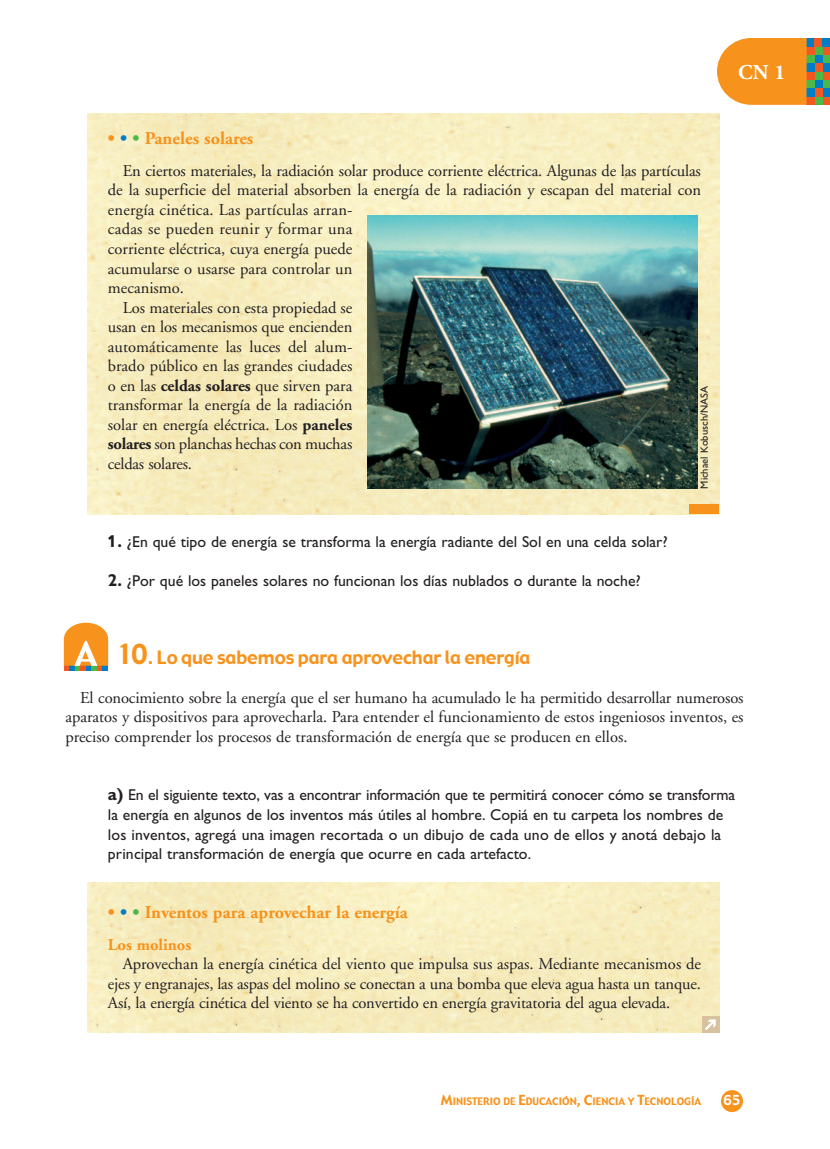
<style>
.page{position:relative;width:830px;height:1149px;background:#fff}
.page>*{position:absolute;margin:0;border:0;box-sizing:border-box;transform-origin:0 0}
.t1{font:700 21px "Adobe Garamond";color:#fff}
.t2{font:700 18px "Adobe Garamond";color:#f7931d}
.t3{font:18px "Gadget";letter-spacing:-.005em;color:#f7931d}
.t4{font:16.5px/19.5px "Adobe Garamond";color:#231f20;text-align:justify}
.t5{font:700 16.5px "Adobe Garamond";color:#f7931d}
.t6{font:15.75px/19.5px "Santi Gill Sans";color:#231f20}
.t7{font:13.5px "Gadget";color:#fff}
.t8{font:10.5px "Santi Gill Sans";color:#231f20}
.t9{font:10.2px "Gadget";color:#f7931d}
.s1{color:#007ec5}
.s2{color:#4cb848}
.s3{font-weight:700}
.s4{font-weight:700;font-size:17.25px}
.s5{font-size:27px}
.s6{font-size:13.5px}
</style>
<div class="page">
<img style="left:87px;top:882px;width:632px;height:150px">
<img style="left:87px;top:113px;width:632px;height:401px">
<div style="left:720px;top:1089px;width:22px;height:22px;background:#f7931d;border-radius:50%"></div>
<svg style="left:64px;top:637px;width:45px;height:34px"></svg>
<svg style="left:64px;top:622px;width:44px;height:48px"></svg>
<img style="left:367px;top:216px;width:330px;height:272px">
<div style="left:689px;top:504px;width:30px;height:10px;background:#f7931d"></div>
<div style="left:701px;top:1015px;width:17px;height:17px;background:#d7c19f"></div>
<svg style="left:705px;top:1019px;width:10px;height:10px"></svg>
<div style="left:822px;top:96px;width:7px;height:9px;background:#f15921"></div>
<div style="left:814px;top:96px;width:8px;height:9px;background:#4cb848"></div>
<div style="left:805px;top:96px;width:9px;height:9px;background:#f15921"></div>
<div style="left:822px;top:88px;width:7px;height:8px;background:#007ec5"></div>
<div style="left:814px;top:88px;width:8px;height:8px;background:#f15921"></div>
<div style="left:805px;top:88px;width:9px;height:8px;background:#007ec5"></div>
<div style="left:822px;top:80px;width:7px;height:8px;background:#4cb848"></div>
<div style="left:814px;top:80px;width:8px;height:8px;background:#007ec5"></div>
<div style="left:805px;top:80px;width:9px;height:8px;background:#4cb848"></div>
<div style="left:822px;top:71px;width:7px;height:9px;background:#f15921"></div>
<div style="left:814px;top:71px;width:8px;height:9px;background:#4cb848"></div>
<div style="left:805px;top:71px;width:9px;height:9px;background:#f15921"></div>
<div style="left:822px;top:63px;width:7px;height:8px;background:#007ec5"></div>
<div style="left:814px;top:63px;width:8px;height:8px;background:#f15921"></div>
<div style="left:805px;top:63px;width:9px;height:8px;background:#007ec5"></div>
<div style="left:822px;top:55px;width:7px;height:8px;background:#4cb848"></div>
<div style="left:814px;top:55px;width:8px;height:8px;background:#007ec5"></div>
<div style="left:805px;top:55px;width:9px;height:8px;background:#4cb848"></div>
<div style="left:822px;top:46px;width:7px;height:9px;background:#f15921"></div>
<div style="left:814px;top:46px;width:8px;height:9px;background:#4cb848"></div>
<div style="left:805px;top:46px;width:9px;height:9px;background:#f15921"></div>
<div style="left:805px;top:38px;width:9px;height:8px;background:#007ec5"></div>
<div style="left:814px;top:38px;width:8px;height:8px;background:#f15921"></div>
<div style="left:822px;top:38px;width:7px;height:8px;background:#007ec5"></div>
<svg style="left:717px;top:38px;width:89px;height:67px;background:#f79c30"></svg>
<p class="t2" style="left:108px;top:131px;width:147px">• <span class="s1">•</span> <span class="s2">•</span> Paneles solares</p>
<p class="t4" style="left:123px;top:162px;width:579px">En ciertos materiales, la radiación solar produce corriente eléctrica. Algunas de las partículas</p>
<p class="t4" style="left:108px;top:182px;width:594px">de la superficie del material absorben la energía de la radiación y escapan del material con</p>
<p class="t4" style="left:108px;top:201px;width:246px">energía cinética. Las partículas arran-</p>
<p class="t4" style="left:108px;top:221px;width:246px">cadas se pueden reunir y formar una</p>
<p class="t4" style="left:108px;top:240px;width:246px">corriente eléctrica, cuya energía puede</p>
<p class="t4" style="left:108px;top:260px;width:246px">acumularse o usarse para controlar un</p>
<p class="t4" style="left:108px;top:279px;width:77px">mecanismo.</p>
<p class="t4" style="left:123px;top:299px;width:231px">Los materiales con esta propiedad se</p>
<p class="t4" style="left:108px;top:318px;width:246px">usan en los mecanismos que encienden</p>
<p class="t4" style="left:108px;top:338px;width:246px">automáticamente las luces del alum-</p>
<p class="t4" style="left:108px;top:357px;width:246px">brado público en las grandes ciudades</p>
<p class="t4" style="left:108px;top:377px;width:246px">o en las <span class="s3">celdas solares</span> que sirven para</p>
<p class="t4" style="left:108px;top:396px;width:246px">transformar la energía de la radiación</p>
<p class="t4" style="left:108px;top:416px;width:246px">solar en energía eléctrica. Los <span class="s3">paneles</span></p>
<p class="t4" style="left:108px;top:435px;width:246px"><span class="s3">solares</span> son planchas hechas con muchas</p>
<p class="t4" style="left:108px;top:455px;width:86px">celdas solares.</p>
<p class="t8" style="left:700px;top:488px;width:104px;rotate:-90deg">Michael Kobusch/NASA</p>
<p class="t6" style="left:108px;top:533px;width:561px"><span class="s4">1.</span> ¿En qué tipo de energía se transforma la energía radiante del Sol en una celda solar?</p>
<p class="t6" style="left:108px;top:572px;width:534px"><span class="s4">2.</span> ¿Por qué los paneles solares no funcionan los días nublados o durante la noche?</p>
<p class="t1" style="left:738px;top:63px;width:49px">CN 1</p>
<p class="t3" style="left:116px;top:647px;width:415px"><span class="s5">10</span>. Lo que sabemos para aprovechar la energía</p>
<p class="t4" style="left:65px;top:689px;width:679px;text-indent:15px">El conocimiento sobre la energía que el ser humano ha acumulado le ha permitido desarrollar numerosos aparatos y dispositivos para aprovecharla. Para entender el funcionamiento de estos ingeniosos inventos, es preciso comprender los procesos de transformación de energía que se producen en ellos.</p>
<p class="t6" style="left:108px;top:786px;width:628px"><span class="s4">a)</span> En el siguiente texto, vas a encontrar información que te permitirá conocer cómo se transforma la energía en algunos de los inventos más útiles al hombre. Copiá en tu carpeta los nombres de los inventos, agregá una imagen recortada o un dibujo de cada uno de ellos y anotá debajo la principal transformación de energía que ocurre en cada artefacto.</p>
<p class="t2" style="left:108px;top:904px;width:301px">• <span class="s1">•</span> <span class="s2">•</span> Inventos para aprovechar la energía</p>
<p class="t5" style="left:108px;top:937px;width:85px">Los molinos</p>
<p class="t4" style="left:108px;top:955px;width:594px;text-indent:15px">Aprovechan la energía cinética del viento que impulsa sus aspas. Mediante mecanismos de ejes y engranajes, las aspas del molino se conectan a una bomba que eleva agua hasta un tanque.<br>Así, la energía cinética del viento se ha convertido en energía gravitatoria del agua elevada.</p>
<p class="t9" style="left:440px;top:1095px;width:262px"><span class="s6">M</span>INISTERIO DE <span class="s6">E</span>DUCACIÓN<span class="s6">, C</span>IENCIA Y <span class="s6">T</span>ECNOLOGÍA</p>
<p class="t7" style="left:723px;top:1092px;width:18px">65</p>
</div>
